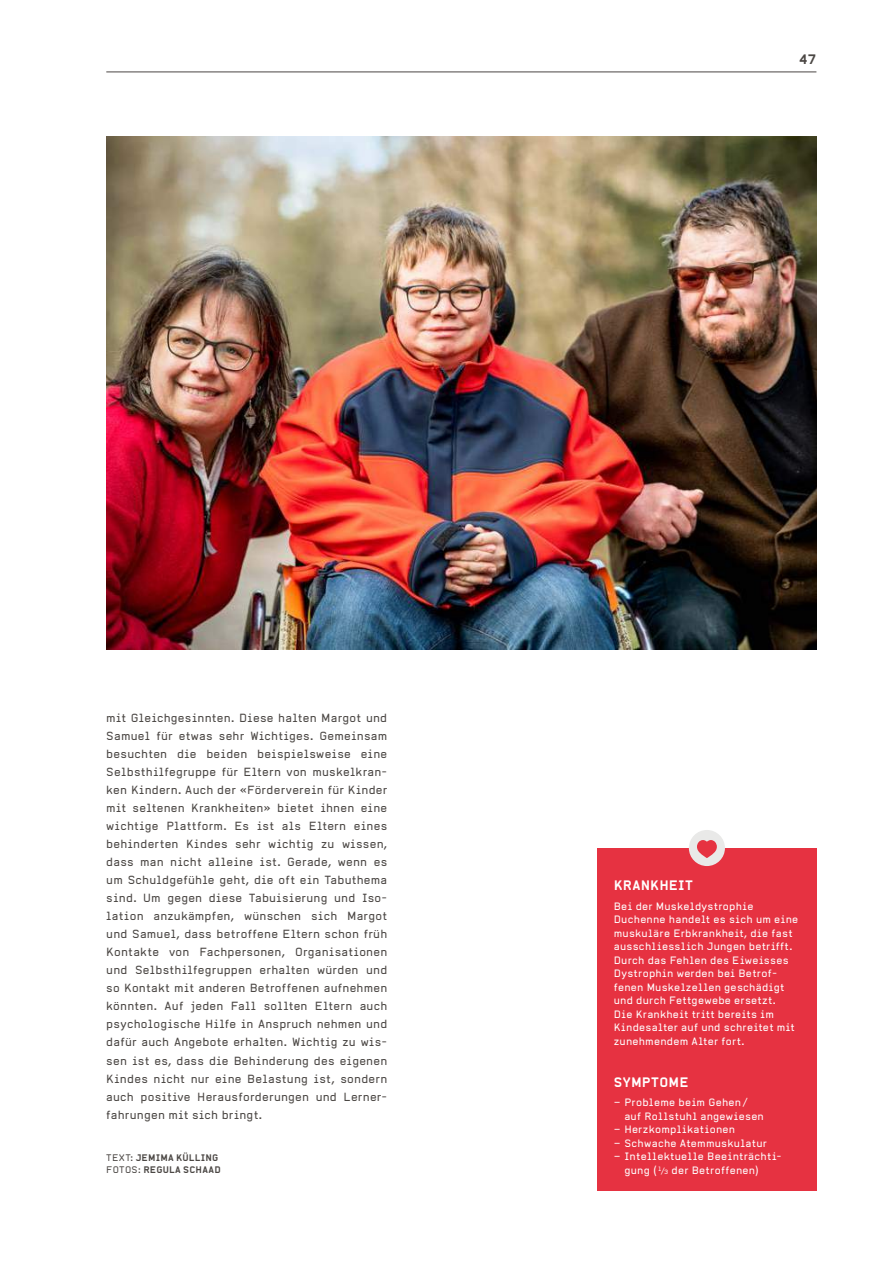
<style>
.page{position:relative;width:893px;height:1263px;background:#fff}
.page>*{position:absolute;margin:0;border:0;box-sizing:border-box;transform-origin:0 0}
.t1{font:700 13.5px "Alpha Headline Pro";letter-spacing:.02em;color:#fff}
.t2{font:700 13.5px "Alpha Headline Pro";color:#4b4744}
.t3{font:11.7px/18px "Alpha Headline Pro";letter-spacing:.015em;color:#4b4744;text-align:justify}
.t4{font:10.5px/13.5px "Alpha Headline Pro";letter-spacing:.025em;color:#fff}
.t5{font:700 9.3px/12px "Alpha Headline Pro";letter-spacing:.025em;color:#4b4744}
.s1{font-weight:400}
.s2{font-size:8.25px}
.s3{font-size:6.15px}
</style>
<div class="page">
<hr style="left:106px;top:72px;width:710px;height:1px;background:#4b4744">
<img style="left:106px;top:136px;width:710px;height:513px">
<div style="left:597px;top:848px;width:219px;height:343px;background:#e63241"></div>
<div style="left:689px;top:830px;width:36px;height:36px;background:#e9e9e8;border-radius:50%"></div>
<svg style="left:697px;top:840px;width:20px;height:18px"></svg>
<p class="t2" style="left:799px;top:51px;width:19px">47</p>
<p class="t3" style="left:106px;top:708px;width:283px">mit Gleichgesinnten. Diese halten Margot und Samuel für etwas sehr Wichtiges. Gemeinsam besuchten die beiden beispielsweise eine Selbsthilfegruppe für Eltern von muskelkran&shy;ken Kindern. Auch der «Förderverein für Kinder mit seltenen Krankheiten» bietet ihnen eine wichtige Plattform. Es ist als Eltern eines behinderten Kindes sehr wichtig zu wissen, dass man nicht alleine ist. Gerade, wenn es um Schuldgefühle geht, die oft ein Tabuthema sind. Um gegen diese Tabuisierung und Iso&shy;lation anzukämpfen, wünschen sich Margot und Samuel, dass betroffene Eltern schon früh Kontakte von Fachpersonen, Organisationen und Selbsthilfegruppen erhalten würden und so Kontakt mit anderen Betroffenen aufnehmen könnten. Auf jeden Fall sollten Eltern auch psychologische Hilfe in Anspruch nehmen und dafür auch Angebote erhalten. Wichtig zu wis&shy;sen ist es, dass die Behinderung des eigenen Kindes nicht nur eine Belastung ist, sondern auch positive Herausforderungen und Lerner&shy;fahrungen mit sich bringt.</p>
<p class="t5" style="left:106px;top:1151px;width:116px"><span class="s1">TEXT:</span> JEMIMA KÜLLING<br><span class="s1">FOTOS:</span> REGULA SCHAAD</p>
<p class="t1" style="left:614px;top:877px;width:81px">KRANKHEIT</p>
<p class="t4" style="left:614px;top:899px;width:186px">Bei der Muskeldystrophie<br>Duchenne handelt es sich um eine muskuläre Erbkrankheit, die fast ausschliesslich Jungen betrifft.<br>Durch das Fehlen des Eiweisses<br>Dystrophin werden bei Betrof&shy;fenen Muskelzellen geschädigt und durch Fettgewebe ersetzt.<br>Die Krankheit tritt bereits im<br>Kindesalter auf und schreitet mit zunehmendem Alter fort.</p>
<p class="t1" style="left:614px;top:1074px;width:76px">SYMPTOME</p>
<p class="t4" style="left:624px;top:1096px;width:141px;text-indent:-11px">– Probleme beim Gehen/ auf Rollstuhl angewiesen</p>
<p class="t4" style="left:614px;top:1123px;width:123px">– Herzkomplikationen</p>
<p class="t4" style="left:614px;top:1136px;width:155px">– Schwache Atemmuskulatur</p>
<p class="t4" style="left:624px;top:1150px;width:159px;text-indent:-11px">– Intellektuelle Beeinträchti&shy;gung ( <sup>1</sup><span class="s2">/</span><span class="s3">3</span> der Betroffenen)</p>
</div>
